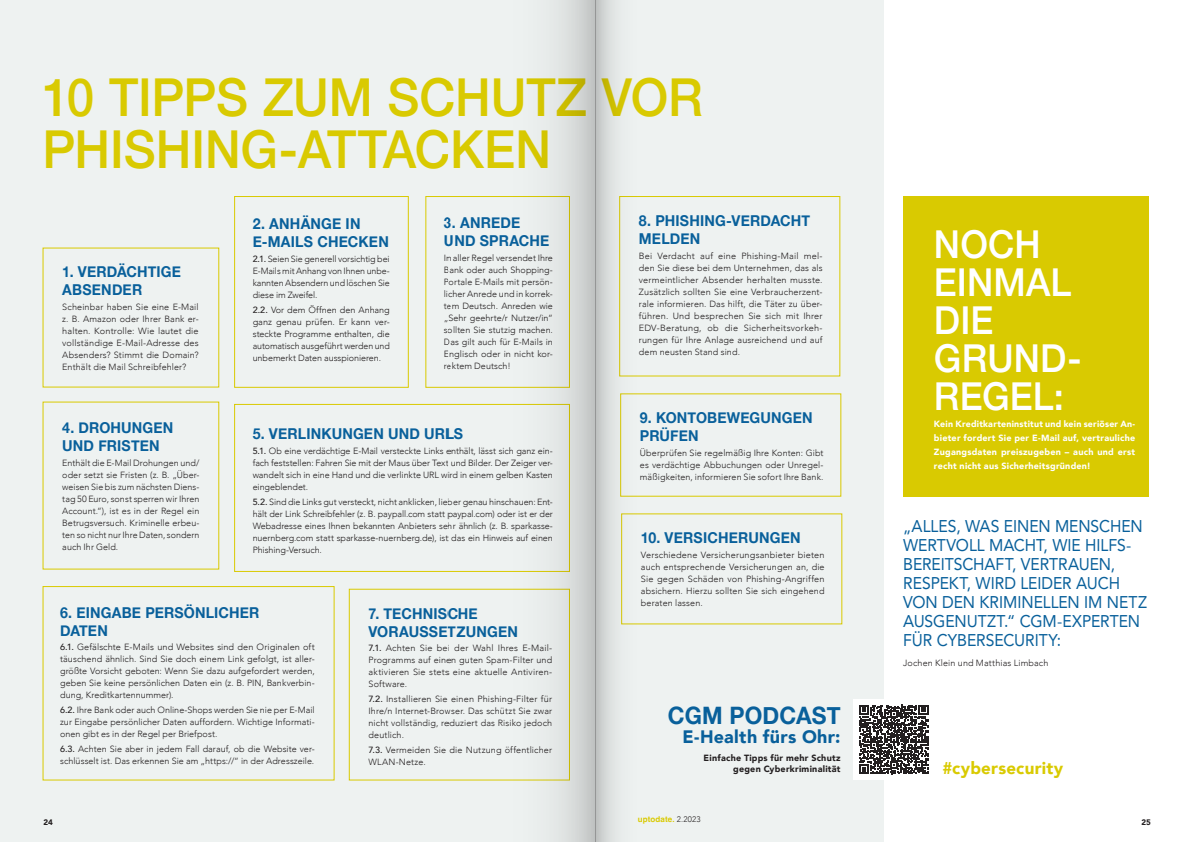
<style>
.page{position:relative;width:1191px;height:842px;background:#fff}
.page>*{position:absolute;margin:0;border:0;box-sizing:border-box;transform-origin:0 0}
.t1{font:500 52.3px/51.7px "Helvetica Neue";letter-spacing:-.005em;color:#d9ca01;scale:.95 1}
.t2{font:500 38.4px/38px "Helvetica Neue";letter-spacing:.005em;color:#fff;scale:.94 1}
.t3{font:700 24px "Helvetica Neue";letter-spacing:.005em;color:#09609b;scale:.95 1}
.t4{font:900 18px "Avenir";letter-spacing:.02em;color:#09609b}
.t5{font:17px/19px "Avenir";letter-spacing:-.005em;color:#09609b;scale:.92 1}
.t6{font:900 17px "Avenir";letter-spacing:.015em;color:#d9ca01}
.t7{font:700 15px/18px "Helvetica Neue";letter-spacing:.01em;color:#09609b;scale:.95 1}
.t8{font:300 9px/12px "Avenir";letter-spacing:.005em;color:#231f20;text-align:justify}
.t9{font:900 9px/14px "Avenir";letter-spacing:.025em;color:#fff;text-align:justify}
.t10{font:900 9px/11px "Avenir";letter-spacing:.03em;color:#231f20;text-align:right}
.t11{font:700 8px "Helvetica";letter-spacing:.015em;color:#d9ca01}
.t12{font:900 8px "Avenir";color:#231f20}
.s1{font-weight:500}
.s2{font-family:"Avenir";font-weight:300;color:#231f20}
</style>
<div class="page">
<div style="left:0;top:0;width:883px;height:842px;background:#eef2f1"></div>
<div style="left:234px;top:196px;width:175px;height:192px;border:1px solid #d9ca01"></div>
<div style="left:903px;top:196px;width:245px;height:301px;background:#d9ca01"></div>
<div style="left:234px;top:404px;width:336px;height:168px;border:1px solid #d9ca01"></div>
<div style="left:43px;top:586px;width:291px;height:194px;border:1px solid #d9ca01"></div>
<div style="left:619px;top:196px;width:221px;height:180px;border:1px solid #d9ca01"></div>
<div style="left:853px;top:699px;width:81px;height:81px;background:#fff"></div>
<svg style="left:859px;top:705px;width:69px;height:69px"></svg>
<svg style="left:595px;top:0;width:74px;height:842px"></svg>
<svg style="left:448px;top:0;width:147px;height:842px"></svg>
<h1 class="t1" style="left:43px;top:68px;width:697px">10 TIPPS ZUM SCHUTZ VOR<br>PHISHING-ATTACKEN</h1>
<h3 class="t7" style="left:62px;top:263px;width:126px">1. VERDÄCHTIGE<br>ABSENDER</h3>
<p class="t8" style="left:62px;top:301px;width:138px">Scheinbar haben Sie eine E-Mail z. B. Amazon oder Ihrer Bank er&shy;halten. Kontrolle: Wie lautet die vollständige E-Mail-Adresse des Absenders? Stimmt die Domain?<br>Enthält die Mail Schreibfehler?</p>
<h3 class="t7" style="left:62px;top:419px;width:119px">4. DROHUNGEN<br>UND FRISTEN</h3>
<p class="t8" style="left:62px;top:457px;width:139px">Enthält die E-Mail Drohungen und/ oder setzt sie Fristen (z. B. „Über&shy;weisen Sie bis zum nächsten Diens&shy;tag 50 Euro, sonst sperren wir Ihren Account.“), ist es in der Regel ein Betrugsversuch. Kriminelle erbeu&shy;ten so nicht nur Ihre Daten, sondern auch Ihr Geld.</p>
<h3 class="t7" style="left:253px;top:215px;width:145px">2. ANHÄNGE IN<br>E-MAILS CHECKEN</h3>
<p class="t8" style="left:253px;top:253px;width:139px"><span class="s1">2.1.</span> Seien Sie generell vorsichtig bei E-Mails mit Anhang von Ihnen unbe&shy;kannten Absendern und löschen Sie diese im Zweifel.</p>
<p class="t8" style="left:253px;top:304px;width:139px"><span class="s1">2.2.</span> Vor dem Öffnen den Anhang ganz genau prüfen. Er kann ver&shy;steckte Programme enthalten, die automatisch ausgeführt werden und unbemerkt Daten ausspionieren.</p>
<h3 class="t7" style="left:444px;top:214px;width:113px">3. ANREDE<br>UND SPRACHE</h3>
<p class="t8" style="left:444px;top:252px;width:111px">In aller Regel versendet Ihre Bank oder auch Shopping-Portale E-Mails mit persön&shy;licher Anrede und in korrek&shy;tem Deutsch. Anreden wie „Sehr geehrte/r Nutzer/in“ sollten Sie stutzig machen.<br>Das gilt auch für E-Mails in Englisch oder in nicht kor&shy;rektem Deutsch!</p>
<h3 class="t7" style="left:253px;top:425px;width:223px">5. VERLINKUNGEN UND URLS</h3>
<p class="t8" style="left:253px;top:445px;width:302px"><span class="s1">5.1.</span> Ob eine verdächtige E-Mail versteckte Links enthält, lässt sich ganz ein&shy;fach feststellen: Fahren Sie mit der Maus über Text und Bilder. Der Zeiger ver&shy;wandelt sich in eine Hand und die verlinkte URL wird in einem gelben Kasten eingeblendet.</p>
<p class="t8" style="left:253px;top:496px;width:302px"><span class="s1">5.2.</span> Sind die Links gut versteckt, nicht anklicken, lieber genau hinschauen: Ent&shy;hält der Link Schreibfehler (z. B. paypall.com statt paypal.com) oder ist er der Webadresse eines Ihnen bekannten Anbieters sehr ähnlich (z. B. sparkasse&shy;nuernberg.com statt sparkasse-nuernberg.de), ist das ein Hinweis auf einen Phishing-Versuch.</p>
<h3 class="t7" style="left:60px;top:604px;width:211px">6. EINGABE PERSÖNLICHER<br>DATEN</h3>
<p class="t8" style="left:60px;top:641px;width:256px"><span class="s1">6.1.</span> Gefälschte E-Mails und Websites sind den Originalen oft täuschend ähnlich. Sind Sie doch einem Link gefolgt, ist aller&shy;größte Vorsicht geboten: Wenn Sie dazu aufgefordert werden, geben Sie keine persönlichen Daten ein (z. B. PIN, Bankverbin&shy;dung, Kreditkartennummer).</p>
<p class="t8" style="left:60px;top:704px;width:256px"><span class="s1">6.2.</span> Ihre Bank oder auch Online-Shops werden Sie nie per E-Mail zur Eingabe persönlicher Daten auffordern. Wichtige Informati&shy;onen gibt es in der Regel per Briefpost.</p>
<p class="t8" style="left:60px;top:743px;width:256px"><span class="s1">6.3.</span> Achten Sie aber in jedem Fall darauf, ob die Website ver&shy;schlüsselt ist. Das erkennen Sie am „https://“ in der Adresszeile.</p>
<p class="t12" style="left:43px;top:815px;width:11px">24</p>
<h3 class="t7" style="left:368px;top:605px;width:159px">7. TECHNISCHE<br>VORAUSSETZUNGEN</h3>
<p class="t8" style="left:368px;top:642px;width:185px"><span class="s1">7.1.</span> Achten Sie bei der Wahl Ihres E-Mail-Programms auf einen guten Spam-Filter und aktivieren Sie stets eine aktuelle Antiviren-Software.</p>
<p class="t8" style="left:368px;top:693px;width:185px"><span class="s1">7.2.</span> Installieren Sie einen Phishing-Filter für Ihre/n Internet-Browser. Das schützt Sie zwar nicht vollständig, reduziert das Risiko jedoch deutlich.</p>
<p class="t8" style="left:368px;top:744px;width:185px"><span class="s1">7.3.</span> Vermeiden Sie die Nutzung öffentlicher<br>WLAN-Netze.</p>
<h3 class="t7" style="left:639px;top:212px;width:182px">8. PHISHING-VERDACHT<br>MELDEN</h3>
<p class="t8" style="left:639px;top:250px;width:185px">Bei Verdacht auf eine Phishing-Mail mel&shy;den Sie diese bei dem Unternehmen, das als vermeintlicher Absender herhalten musste.<br>Zusätzlich sollten Sie eine Verbraucherzent&shy;rale informieren. Das hilft, die Täter zu über&shy;führen. Und besprechen Sie sich mit Ihrer EDV-Beratung, ob die Sicherheitsvorkeh&shy;rungen für Ihre Anlage ausreichend und auf dem neusten Stand sind.</p>
<h3 class="t7" style="left:640px;top:409px;width:183px">9. KONTOBEWEGUNGEN<br>PRÜFEN</h3>
<p class="t8" style="left:640px;top:447px;width:185px">Überprüfen Sie regelmäßig Ihre Konten: Gibt es verdächtige Abbuchungen oder Unregel&shy;mäßigkeiten, informieren Sie sofort Ihre Bank.</p>
<h3 class="t7" style="left:641px;top:529px;width:170px">10. VERSICHERUNGEN</h3>
<p class="t8" style="left:641px;top:549px;width:185px">Verschiedene Versicherungsanbieter bieten auch entsprechende Versicherungen an, die Sie gegen Schäden von Phishing-Angriffen absichern. Hierzu sollten Sie sich eingehend beraten lassen.</p>
<h2 class="t2" style="left:934px;top:222px;width:158px">NOCH<br>EINMAL<br>DIE<br>GRUND-<br>REGEL:</h2>
<p class="t9" style="left:934px;top:416px;width:203px">Kein Kreditkarteninstitut und kein seriöser An&shy;bieter fordert Sie per E-Mail auf, vertrauliche Zugangsdaten preiszugeben – auch und erst recht nicht aus Sicherheitsgründen!</p>
<h3 class="t5" style="left:903px;top:516px;width:266px">„ALLES, WAS EINEN MENSCHEN<br>WERTVOLL MACHT, WIE HILFS-<br>BEREITSCHAFT, VERTRAUEN,<br>RESPEKT, WIRD LEIDER AUCH<br>VON DEN KRIMINELLEN IM NETZ<br>AUSGENUTZT.“ CGM-EXPERTEN<br>FÜR CYBERSECURITY:</h3>
<p class="t8" style="left:903px;top:657px;width:147px">Jochen Klein und Matthias Limbach</p>
<h3 class="t3" style="left:668px;top:697px;width:183px">CGM PODCAST</h3>
<h3 class="t4" style="left:682px;top:721px;width:160px">E-Health fürs Ohr:</h3>
<p class="t10" style="left:703px;top:752px;width:138px">Einfache Tipps für mehr Schutz gegen Cyberkriminalität</p>
<h3 class="t6" style="left:942px;top:753px;width:122px">#cybersecurity</h3>
<p class="t11" style="left:638px;top:814px;width:64px">uptodate. <span class="s2">2.2023</span></p>
<p class="t12" style="left:1141px;top:815px;width:11px">25</p>
</div>
